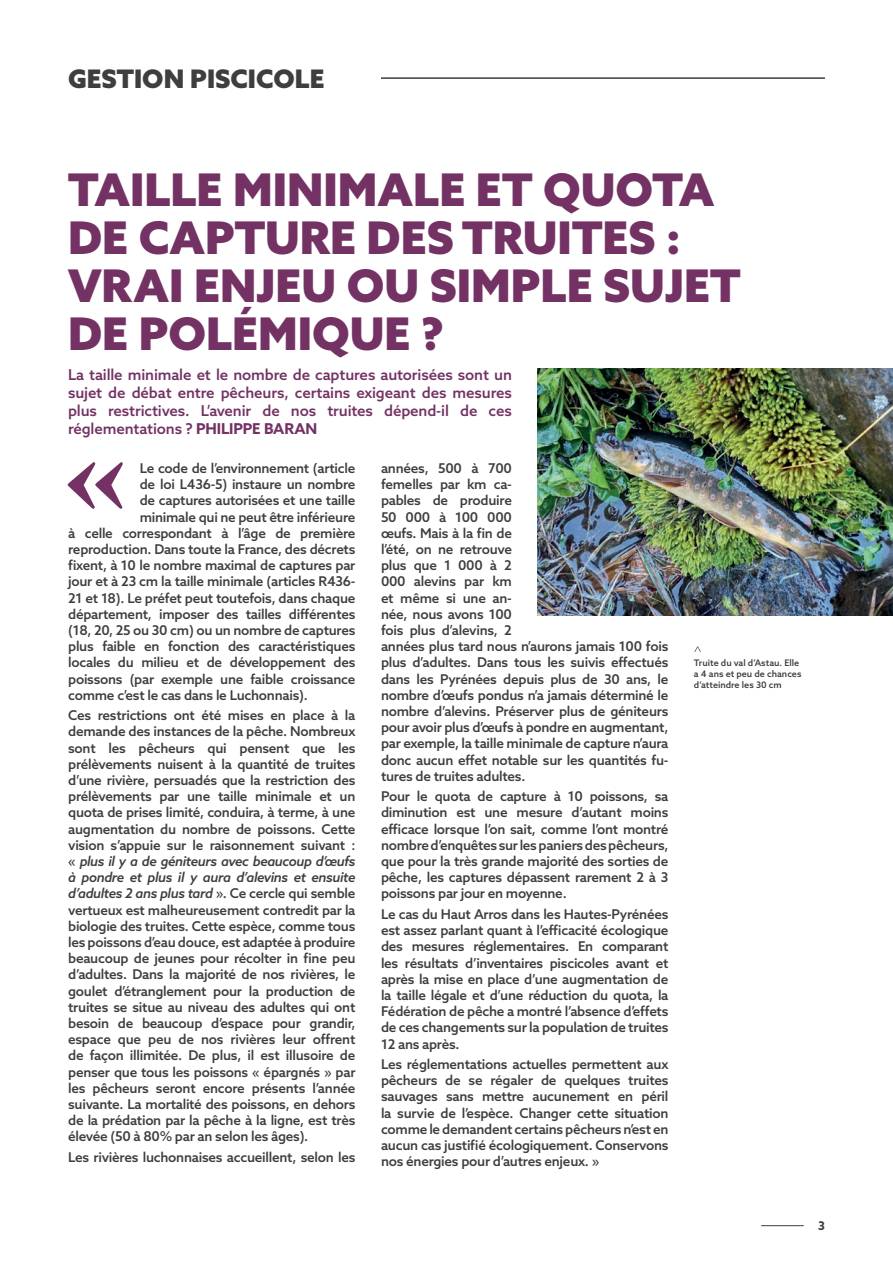
<style>
.page{position:relative;width:893px;height:1263px;background:#fff}
.page>*{position:absolute;margin:0;border:0;box-sizing:border-box;transform-origin:0 0}
.t1{font:900 45px/48px "Azo Sans";color:#733263}
.t2{font:900 25.5px "Azo Sans";color:#3e3e3f}
.t3{font:500 15px/18px "Azo Sans";letter-spacing:-.01em;color:#733263;text-align:justify}
.t4{font:500 13.5px/16.2px "Azo Sans";letter-spacing:-.02em;color:#3e3e3f;text-align:justify}
.t5{font:700 12px "Azo Sans";color:#3e3e3f}
.t6{font:500 9px/10.8px "Azo Sans";color:#3e3e3f}
.s1{font-weight:700}
.s2{font-style:italic}
</style>
<div class="page">
<hr style="left:761px;top:1225px;width:43px;height:1px;background:#3e3e3f">
<hr style="left:381px;top:77px;width:444px;height:2px;background:#3e3e3f">
<svg style="left:68px;top:462px;width:55px;height:47px"></svg>
<img style="left:537px;top:368px;width:356px;height:247px">
<svg style="left:694px;top:646px;width:7px;height:6px"></svg>
<h2 class="t2" style="left:68px;top:62px;width:258px">GESTION PISCICOLE</h2>
<h1 class="t1" style="left:68px;top:165px;width:674px">TAILLE MINIMALE ET QUOTA<br>DE CAPTURE DES TRUITES :<br>VRAI ENJEU OU SIMPLE SUJET<br>DE POLÉMIQUE ?</h1>
<p class="t3" style="left:68px;top:366px;width:445px">La taille minimale et le nombre de captures autorisées sont un sujet de débat entre pêcheurs, certains exigeant des mesures plus restrictives. L’avenir de nos truites dépend-il de ces réglementations ? <span class="s1">PHILIPPE BARAN</span></p>
<p class="t4" style="left:140px;top:460px;width:217px">Le code de l’environnement (article</p>
<p class="t4" style="left:140px;top:476px;width:217px">de loi L436-5) instaure un nombre</p>
<p class="t4" style="left:140px;top:492px;width:217px">de captures autorisées et une taille</p>
<p class="t4" style="left:140px;top:508px;width:217px">minimale qui ne peut être inférieure</p>
<p class="t4" style="left:68px;top:525px;width:289px">à celle correspondant à l’âge de première</p>
<p class="t4" style="left:68px;top:541px;width:289px">reproduction. Dans toute la France, des décrets</p>
<p class="t4" style="left:68px;top:557px;width:289px">fixent, à 10 le nombre maximal de captures par</p>
<p class="t4" style="left:68px;top:573px;width:289px">jour et à 23 cm la taille minimale (articles R436-</p>
<p class="t4" style="left:68px;top:589px;width:289px">21 et 18). Le préfet peut toutefois, dans chaque</p>
<p class="t4" style="left:68px;top:606px;width:289px">département, imposer des tailles différentes</p>
<p class="t4" style="left:68px;top:622px;width:289px">(18, 20, 25 ou 30 cm) ou un nombre de captures</p>
<p class="t4" style="left:68px;top:638px;width:289px">plus faible en fonction des caractéristiques</p>
<p class="t4" style="left:68px;top:654px;width:289px">locales du milieu et de développement des</p>
<p class="t4" style="left:68px;top:670px;width:289px">poissons (par exemple une faible croissance</p>
<p class="t4" style="left:68px;top:687px;width:241px">comme c’est le cas dans le Luchonnais).</p>
<p class="t4" style="left:68px;top:707px;width:289px">Ces restrictions ont été mises en place à la demande des instances de la pêche. Nombreux sont les pêcheurs qui pensent que les prélèvements nuisent à la quantité de truites d’une rivière, persuadés que la restriction des prélèvements par une taille minimale et un quota de prises limité, conduira, à terme, à une augmentation du nombre de poissons. Cette vision s’appuie sur le raisonnement suivant : « <span class="s2">plus il y a de géniteurs avec beaucoup d’œufs à pondre et plus il y aura d’alevins et ensuite d’adultes 2 ans plus tard</span> ». Ce cercle qui semble vertueux est malheureusement contredit par la biologie des truites. Cette espèce, comme tous les poissons d’eau douce, est adaptée à produire beaucoup de jeunes pour récolter in fine peu d’adultes. Dans la majorité de nos rivières, le goulet d’étranglement pour la production de truites se situe au niveau des adultes qui ont besoin de beaucoup d’espace pour grandir, espace que peu de nos rivières leur offrent de façon illimitée. De plus, il est illusoire de penser que tous les poissons « épargnés » par les pêcheurs seront encore présents l’année suivante. La mortalité des poissons, en dehors de la prédation par la pêche à la ligne, est très élevée (50 à 80% par an selon les âges).</p>
<p class="t4" style="left:68px;top:1149px;width:289px">Les rivières luchonnaises accueillent, selon les</p>
<p class="t4" style="left:381px;top:460px;width:289px;text-align:left">années, 500 à 700<br>femelles par km ca-<br>pables de produire<br>50 000 à 100 000<br>œufs. Mais à la fin de<br>l’été, on ne retrouve<br>plus que 1 000 à 2<br>000 alevins par km<br>et même si une an-<br>née, nous avons 100<br>fois plus d’alevins, 2<br>années plus tard nous n’aurons jamais 100 fois plus d’adultes. Dans tous les suivis effectués dans les Pyrénées depuis plus de 30 ans, le nombre d’œufs pondus n’a jamais déterminé le nombre d’alevins. Préserver plus de géniteurs pour avoir plus d’œufs à pondre en augmentant, par exemple, la taille minimale de capture n’aura donc aucun effet notable sur les quantités fu&shy;tures de truites adultes.</p>
<p class="t4" style="left:381px;top:788px;width:289px">Pour le quota de capture à 10 poissons, sa diminution est une mesure d’autant moins efficace lorsque l’on sait, comme l’ont montré nombre d’enquêtes sur les paniers des pêcheurs, que pour la très grande majorité des sorties de pêche, les captures dépassent rarement 2 à 3 poissons par jour en moyenne.</p>
<p class="t4" style="left:381px;top:906px;width:289px">Le cas du Haut Arros dans les Hautes-Pyrénées est assez parlant quant à l’efficacité écologique des mesures réglementaires. En comparant les résultats d’inventaires piscicoles avant et après la mise en place d’une augmentation de la taille légale et d’une réduction du quota, la Fédération de pêche a montré l’absence d’effets de ces changements sur la population de truites 12 ans après.</p>
<p class="t4" style="left:381px;top:1056px;width:289px">Les réglementations actuelles permettent aux pêcheurs de se régaler de quelques truites sauvages sans mettre aucunement en péril la survie de l’espèce. Changer cette situation comme le demandent certains pêcheurs n’est en aucun cas justifié écologiquement. Conservons nos énergies pour d’autres enjeux. »</p>
<p class="t6" style="left:694px;top:657px;width:109px">Truite du val d’Astau. Elle a 4 ans et peu de chances d’atteindre les 30 cm</p>
<p class="t5" style="left:818px;top:1218px;width:8px">3</p>
</div>
